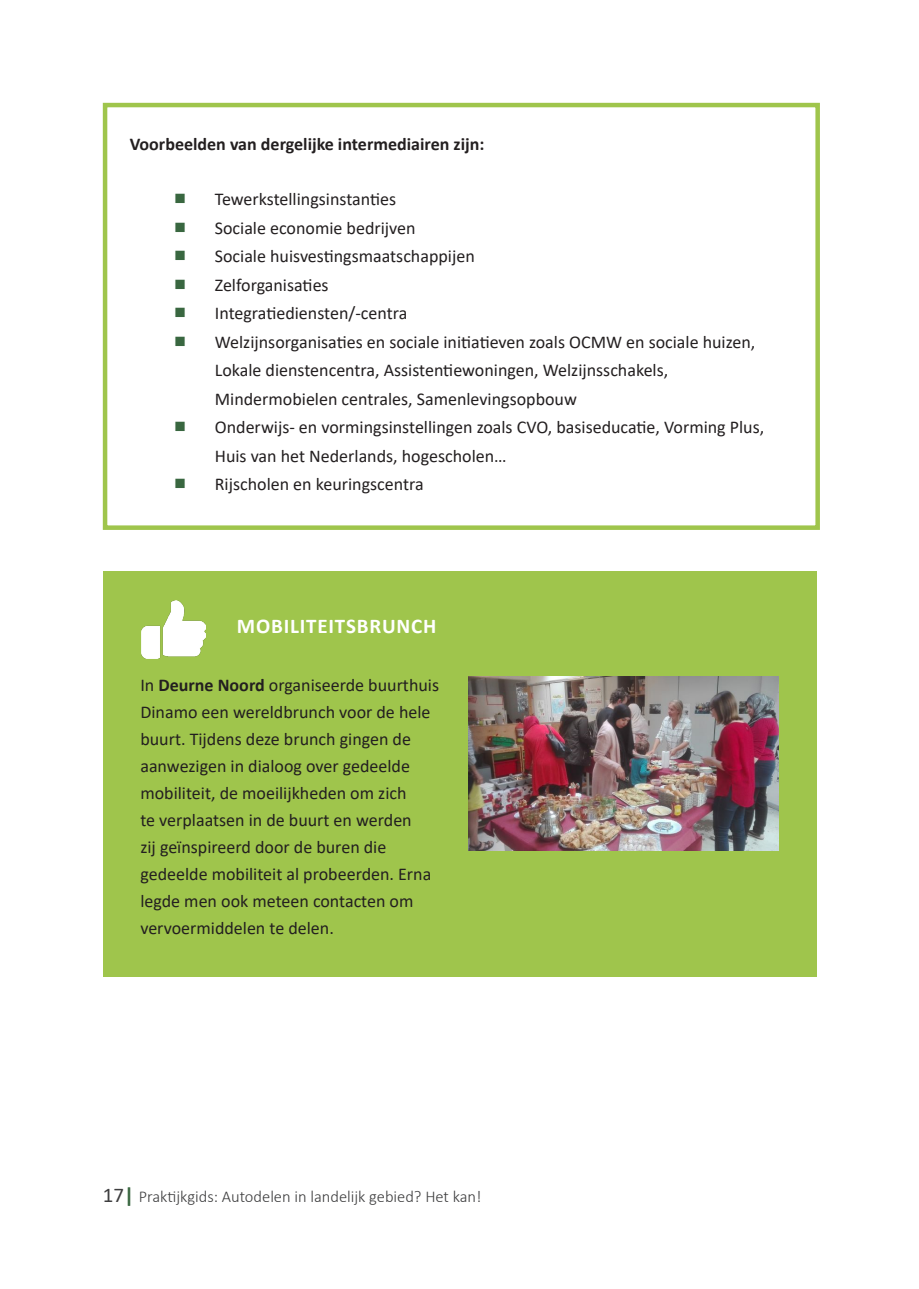
<style>
.page{position:relative;width:919px;height:1289px;background:#fff}
.page>*{position:absolute;margin:0;border:0;box-sizing:border-box;transform-origin:0 0}
.goed_voorbeeld{font:700 21px "Calibri";letter-spacing:.04em;color:#fff}
.t1{font:18px/27px "Calibri";color:#231f20}
.t2{font:700 18px "Calibri";color:#231f20}
.t3{font:300 16.5px "Calibri";color:#3e3e3f}
.s1{font-weight:700}
.s2{font-weight:400;font-size:21px}
.s3{font-weight:700;font-size:21px;color:#396740}
</style>
<div class="page">
<div style="left:103px;top:571px;width:713px;height:406px;background:#9fc54c"></div>
<img style="left:468px;top:677px;width:310px;height:173px">
<img style="left:141px;top:601px;width:64px;height:57px">
<div style="left:103px;top:103px;width:716px;height:427px;border:4px solid #9fc54c"></div>
<p class="t2" style="left:130px;top:131px;width:356px">Voorbeelden van dergelijke intermediairen zijn:</p>
<p class="t1" style="left:215px;top:185px;width:183px">Tewerkstellingsinstanties</p>
<p class="t1" style="left:215px;top:214px;width:202px">Sociale economie bedrijven</p>
<p class="t1" style="left:215px;top:242px;width:261px">Sociale huisvestingsmaatschappijen</p>
<p class="t1" style="left:215px;top:271px;width:115px">Zelforganisaties</p>
<p class="t1" style="left:215px;top:299px;width:194px">Integratiediensten/-centra</p>
<p class="t1" style="left:215px;top:327px;width:542px;line-height:28.5px">Welzijnsorganisaties en sociale initiatieven zoals OCMW en sociale huizen,<br>Lokale dienstencentra, Assistentiewoningen, Welzijnsschakels,<br>Mindermobielen centrales, Samenlevingsopbouw</p>
<p class="t1" style="left:215px;top:412px;width:551px;line-height:28.5px">Onderwijs- en vormingsinstellingen zoals CVO, basiseducatie, Vorming Plus,<br>Huis van het Nederlands, hogescholen…</p>
<p class="t1" style="left:215px;top:470px;width:210px">Rijscholen en keuringscentra</p>
<p class="goed_voorbeeld" style="left:237px;top:611px;width:201px">MOBILITEITSBRUNCH</p>
<p class="t1" style="left:140px;top:670px;width:300px">In <span class="s1">Deurne Noord</span> organiseerde buurthuis Dinamo een wereldbrunch voor de hele buurt. Tijdens deze brunch gingen de aanwezigen in dialoog over gedeelde mobiliteit, de moeilijkheden om zich<br>te verplaatsen in de buurt en werden<br>zij geïnspireerd door de buren die gedeelde mobiliteit al probeerden. Erna legde men ook meteen contacten om vervoermiddelen te delen.</p>
<p class="t3" style="left:103px;top:1186px;width:380px"><span class="s2">17</span><span class="s3">|</span> Praktijkgids: Autodelen in landelijk gebied? Het kan!</p>
</div>
